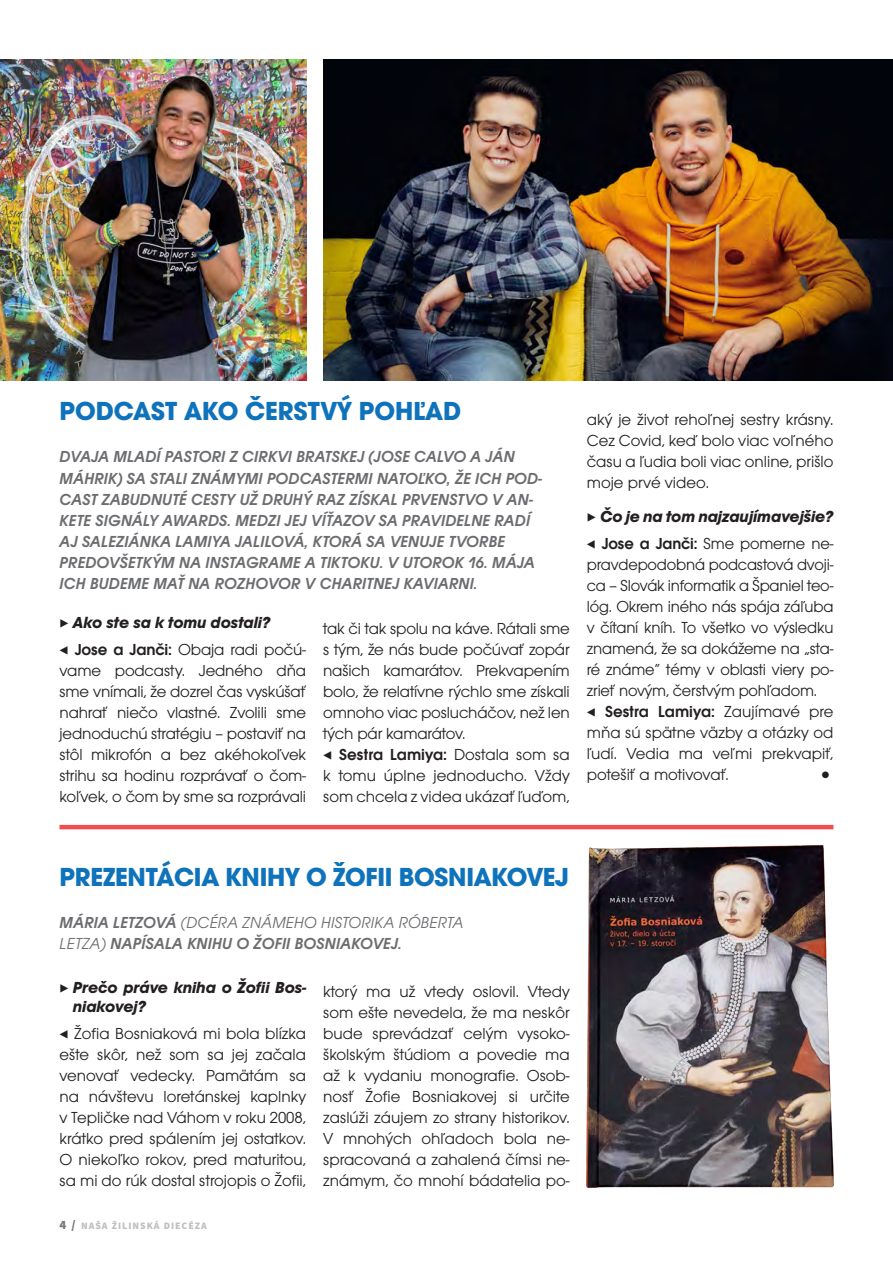
<style>
.page{position:relative;width:893px;height:1263px;background:#fff}
.page>*{position:absolute;margin:0;border:0;box-sizing:border-box;transform-origin:0 0}
.t1{font:700 27px "Avant Gar Got Itc TOT";letter-spacing:-.01em;color:#0e73bb}
.t2{font:24px "Avant Gar Got Itc TOT Boo";color:#231f20}
.t3{font:16.5px/21px "Avant Gar Got Itc TOT Boo";color:#231f20;text-align:justify}
.t4{font:16.5px/21px "Avant Gar Got Itc TOT Dem Obl";letter-spacing:.015em;color:#6c6d70}
.t5{font:italic 700 16.5px/19.5px "Avant Gar Got Itc TOT";color:#231f20}
.t6{font:900 9.9px "Source Sans Pro";letter-spacing:.1em;color:#939598}
.s1{font-family:"Source Sans Pro";font-weight:200;font-style:normal}
.s2{font-family:"Source Sans Pro";font-weight:200}
.s3{font-family:"Avant Gar Got Itc TOT Dem"}
.s4{font-family:"Avant Gar Got Itc TOT Boo Obl"}
.s5{font-size:12.75px;color:#231f20}
</style>
<div class="page">
<img style="left:323px;top:60px;width:570px;height:320px">
<img style="left:587px;top:845px;width:246px;height:343px">
<img style="left:0;top:60px;width:306px;height:320px">
<hr style="left:60px;top:825px;width:773px;height:4px;background:#ef4d51">
<p class="t1" style="left:60px;top:395px;width:403px">PODCAST AKO ČERSTVÝ POHĽAD</p>
<p class="t4" style="left:60px;top:446px;width:484px">DVAJA MLADÍ PASTORI Z CIRKVI BRATSKEJ (JOSE CALVO A JÁN MÁHRIK) SA STALI ZNÁMYMI PODCASTERMI NATOĽKO, ŽE ICH POD-CAST ZABUDNUTÉ CESTY UŽ DRUHÝ RAZ ZÍSKAL PRVENSTVO V AN-KETE SIGNÁLY AWARDS. MEDZI JEJ VÍŤAZOV SA PRAVIDELNE RADÍ AJ SALEZIÁNKA LAMIYA JALILOVÁ, KTORÁ SA VENUJE TVORBE PREDOVŠETKÝM NA INSTAGRAME A TIKTOKU. V UTOROK 16. MÁJA ICH BUDEME MAŤ NA ROZHOVOR V CHARITNEJ KAVIARNI.</p>
<p class="t5" style="left:60px;top:613px;width:212px"><span class="s1">▶</span> Ako ste sa k tomu dostali?</p>
<p class="t3" style="left:60px;top:639px;width:248px"><span class="s2">◀</span> <span class="s3">Jose a Janči:</span> Obaja radi počú&shy;vame podcasty. Jedného dňa sme vnímali, že dozrel čas vyskúšať nahrať niečo vlastné. Zvolili sme jednoduchú stratégiu – postaviť na stôl mikrofón a bez akéhokoľvek strihu sa hodinu rozprávať o čom&shy;koľvek, o čom by sme sa rozprávali</p>
<p class="t3" style="left:323px;top:618px;width:248px">tak či tak spolu na káve. Rátali sme s tým, že nás bude počúvať zopár našich kamarátov. Prekvapením bolo, že relatívne rýchlo sme získali omnoho viac poslucháčov, než len tých pár kamarátov.</p>
<p class="t3" style="left:323px;top:744px;width:248px"><span class="s2">◀</span> <span class="s3">Sestra Lamiya:</span> Dostala som sa k tomu úplne jednoducho. Vždy som chcela z videa ukázať ľuďom,</p>
<p class="t3" style="left:587px;top:409px;width:248px">aký je život rehoľnej sestry krásny.<br>Cez Covid, keď bolo viac voľného času a ľudia boli viac online, prišlo moje prvé video.</p>
<p class="t5" style="left:587px;top:507px;width:248px"><span class="s1">▶</span> Čo je na tom najzaujímavejšie?</p>
<p class="t3" style="left:587px;top:533px;width:248px"><span class="s2">◀</span> <span class="s3">Jose a Janči:</span> Sme pomerne ne&shy;pravdepodobná podcastová dvoji&shy;ca – Slovák informatik a Španiel teo&shy;lóg. Okrem iného nás spája záľuba v čítaní kníh. To všetko vo výsledku znamená, že sa dokážeme na „sta&shy;ré známe“ témy v oblasti viery po&shy;zrieť novým, čerstvým pohľadom.</p>
<p class="t3" style="left:587px;top:701px;width:248px"><span class="s2">◀</span> <span class="s3">Sestra Lamiya:</span> Zaujímavé pre mňa sú spätne väzby a otázky od ľudí. Vedia ma veľmi prekvapiť, potešiť a motivovať.</p>
<p class="t2" style="left:817px;top:761px;width:18px">•</p>
<p class="t1" style="left:60px;top:860px;width:511px">PREZENTÁCIA KNIHY O ŽOFII BOSNIAKOVEJ</p>
<p class="t4" style="left:60px;top:912px;width:405px">MÁRIA LETZOVÁ <span class="s4">(DCÉRA ZNÁMEHO HISTORIKA RÓBERTA<br>LETZA)</span> NAPÍSALA KNIHU O ŽOFII BOSNIAKOVEJ.</p>
<p class="t5" style="left:73px;top:977px;width:235px;text-indent:-13px"><span class="s1">▶</span> Prečo práve kniha o Žofii Bos&shy;niakovej?</p>
<p class="t3" style="left:60px;top:1023px;width:248px"><span class="s2">◀</span> Žofia Bosniaková mi bola blízka ešte skôr, než som sa jej začala venovať vedecky. Pamätám sa na návštevu loretánskej kaplnky v Tepličke nad Váhom v roku 2008, krátko pred spálením jej ostatkov.<br>O niekoľko rokov, pred maturitou, sa mi do rúk dostal strojopis o Žofii,</p>
<p class="t6" style="left:60px;top:1219px;width:149px"><span class="s5">4 /</span> NAŠA ŽILINSKÁ DIECÉZA</p>
<p class="t3" style="left:323px;top:981px;width:248px">ktorý ma už vtedy oslovil. Vtedy som ešte nevedela, že ma neskôr bude sprevádzať celým vysoko&shy;školským štúdiom a povedie ma až k vydaniu monografie. Osob&shy;nosť Žofie Bosniakovej si určite zaslúži záujem zo strany historikov.<br>V mnohých ohľadoch bola ne&shy;spracovaná a zahalená čímsi ne&shy;známym, čo mnohí bádatelia po-</p>
</div>
